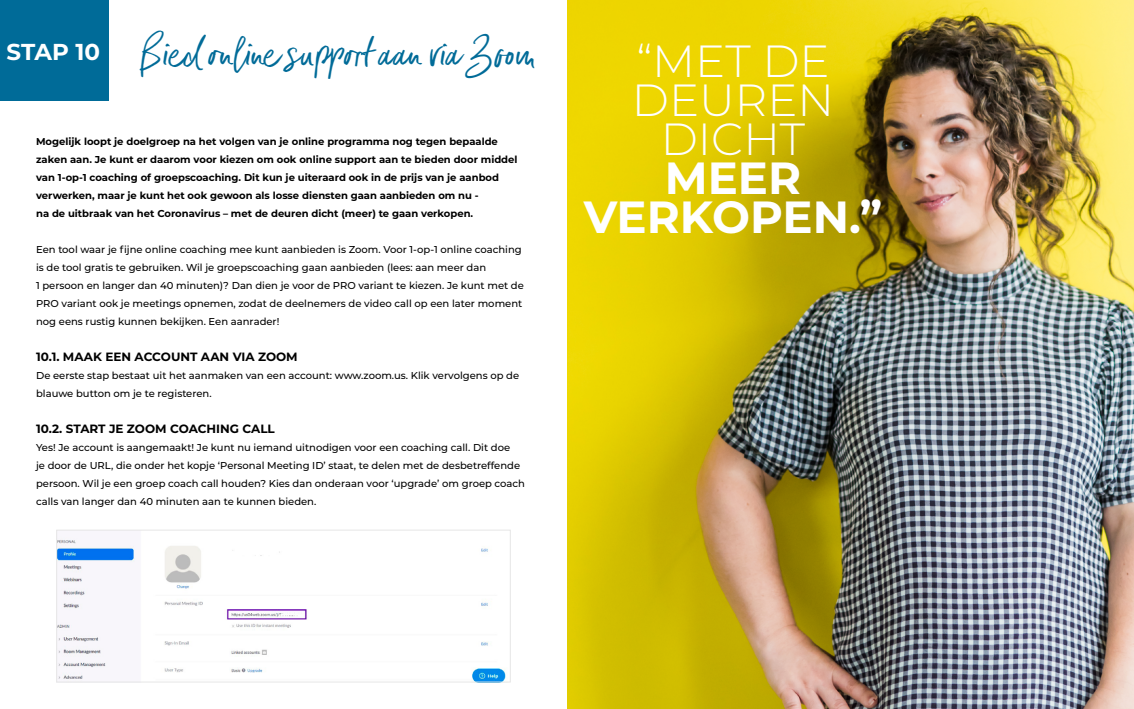
<style>
.page{position:relative;width:1134px;height:709px;background:#fff}
.page>*{position:absolute;margin:0;border:0;box-sizing:border-box;transform-origin:0 0}
.t1{font:49px "Indigo Blue";color:#006b98}
.t2{font:300 45px/39px "Montserrat";color:#fff;text-align:center}
.t3{font:700 45px/39px "Montserrat";color:#fff;text-align:center}
.t4{font:700 23px "Montserrat";letter-spacing:-.005em;color:#fff}
.t5{font:700 12px "Montserrat";color:#000}
.t6{font:500 10px/18px "Montserrat";color:#000}
.t7{font:700 10px/18px "Montserrat";color:#000}
</style>
<div class="page">
<div style="left:0;top:0;width:108px;height:101px;background:#006b98"></div>
<img style="left:58px;top:538px;width:448px;height:142px">
<div style="left:56px;top:529px;width:455px;height:153px;border:1px solid #e6e6e6"></div>
<img style="left:567px;top:0;width:567px;height:709px">
<h1 class="t1" style="left:141px;top:23px;width:396px">Bied online support aan via Zoom</h1>
<h3 class="t4" style="left:7px;top:35px;width:95px">STAP 10</h3>
<h2 class="t2" style="left:632px;top:40px;width:204px">“MET DE<br>DEUREN<br>DICHT</h2>
<h2 class="t3" style="left:584px;top:156px;width:300px">MEER<br>VERKOPEN.”</h2>
<p class="t7" style="left:36px;top:132px;width:483px">Mogelijk loopt je doelgroep na het volgen van je online programma nog tegen bepaalde zaken aan. Je kunt er daarom voor kiezen om ook online support aan te bieden door middel van 1-op-1 coaching of groepscoaching. Dit kun je uiteraard ook in de prijs van je aanbod verwerken, maar je kunt het ook gewoon als losse diensten gaan aanbieden om nu -<br>na de uitbraak van het Coronavirus – met de deuren dicht (meer) te gaan verkopen.</p>
<p class="t6" style="left:36px;top:240px;width:489px">Een tool waar je fijne online coaching mee kunt aanbieden is Zoom. Voor 1-op-1 online coaching is de tool gratis te gebruiken. Wil je groepscoaching gaan aanbieden (lees: aan meer dan<br>1 persoon en langer dan 40 minuten)? Dan dien je voor de PRO variant te kiezen. Je kunt met de PRO variant ook je meetings opnemen, zodat de deelnemers de video call op een later moment nog eens rustig kunnen bekijken. Een aanrader!</p>
<p class="t5" style="left:36px;top:348px;width:263px">10.1. MAAK EEN ACCOUNT AAN VIA ZOOM</p>
<p class="t6" style="left:36px;top:366px;width:485px">De eerste stap bestaat uit het aanmaken van een account: www.zoom.us. Klik vervolgens op de blauwe button om je te registeren.</p>
<p class="t5" style="left:36px;top:420px;width:240px">10.2. START JE ZOOM COACHING CALL</p>
<p class="t6" style="left:36px;top:438px;width:490px">Yes! Je account is aangemaakt! Je kunt nu iemand uitnodigen voor een coaching call. Dit doe<br>je door de URL, die onder het kopje ‘Personal Meeting ID’ staat, te delen met de desbetreffende persoon. Wil je een groep coach call houden? Kies dan onderaan voor ‘upgrade’ om groep coach calls van langer dan 40 minuten aan te kunnen bieden.</p>
</div>
